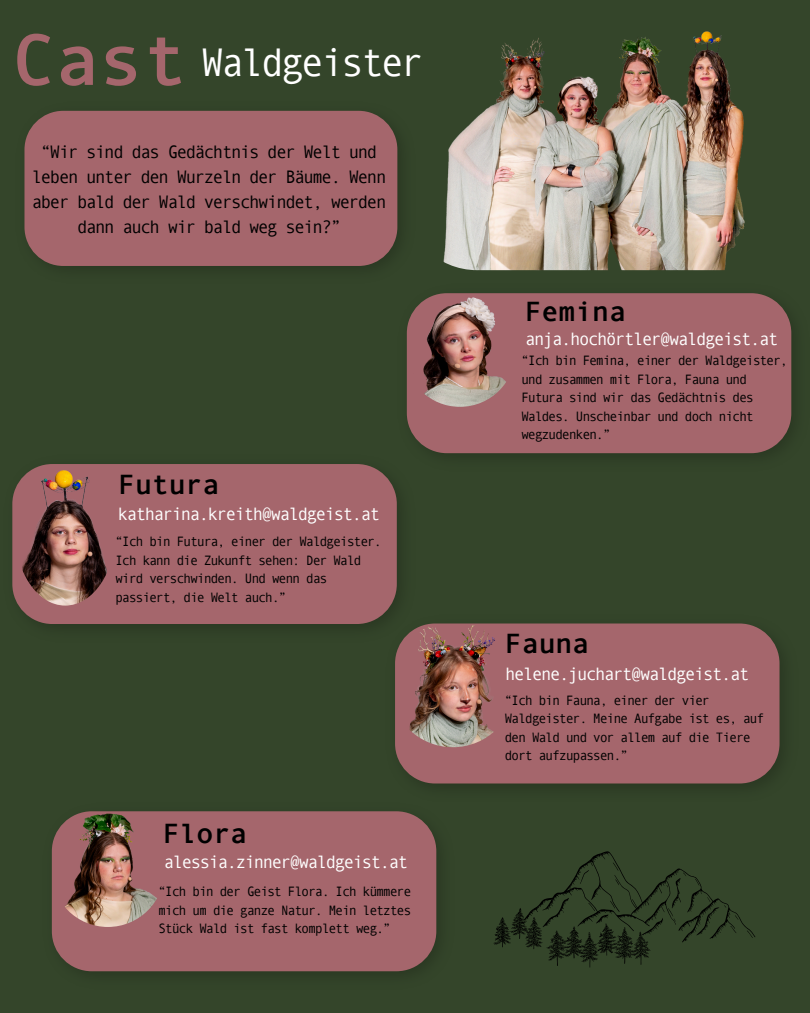
<style>
.page{position:relative;width:810px;height:1013px;background:#fff}
.page>*{position:absolute;margin:0;border:0;box-sizing:border-box;transform-origin:0 0}
.t1{font:700 73px "Andale Mono";color:#a5666c}
.t2{font:40px "Andale Mono WTJ";color:#fff}
.t3{font:700 28px "Andale Mono";color:#000}
.t4{font:18.1px/25.3px "Andale Mono WTJ";color:#000;text-align:center}
.t5{font:18px "Andale Mono WTJ";color:#fff}
.t6{font:13.6px/18.5px "Andale Mono WTJ";color:#000}
</style>
<div class="page">
<div style="left:0;top:0;width:810px;height:1012px;background:#34452a"></div>
<img style="left:32px;top:110px;width:367px;height:157px">
<div style="left:24px;top:111px;width:373px;height:155px;background:#a5666c;border-radius:39px"></div>
<svg style="left:494px;top:851px;width:261px;height:116px"></svg>
<img style="left:404px;top:0;width:406px;height:270px;border-radius:73px">
<img style="left:406px;top:293px;width:386px;height:161px">
<div style="left:407px;top:293px;width:384px;height:160px;background:#a5666c;border-radius:40px"></div>
<img style="left:404px;top:296px;width:111px;height:111px;border-radius:50%">
<img style="left:12px;top:464px;width:386px;height:161px">
<div style="left:12px;top:464px;width:385px;height:160px;background:#a5666c;border-radius:40px"></div>
<img style="left:15px;top:455px;width:101px;height:150px;border-radius:50%">
<img style="left:386px;top:614px;width:395px;height:171px">
<div style="left:395px;top:623px;width:385px;height:160px;background:#a5666c;border-radius:40px"></div>
<img style="left:390px;top:622px;width:125px;height:125px;border-radius:50%">
<img style="left:51px;top:811px;width:386px;height:161px">
<div style="left:52px;top:811px;width:384px;height:160px;background:#a5666c;border-radius:40px"></div>
<img style="left:51px;top:813px;width:114px;height:114px;border-radius:50%">
<h1 class="t1" style="left:11px;top:15px;width:177px">Cast</h1>
<h2 class="t2" style="left:202px;top:28px;width:221px">Waldgeister</h2>
<p class="t4" style="left:33px;top:138px;width:355px">“Wir sind das Gedächtnis der Welt und leben unter den Wurzeln der Bäume. Wenn aber bald der Wald verschwindet, werden dann auch wir bald weg sein?”</p>
<h5 class="t3" style="left:118px;top:467px;width:102px">Futura</h5>
<p class="t5" style="left:118px;top:498px;width:262px">katharina.kreith@waldgeist.at</p>
<p class="t6" style="left:116px;top:532px;width:267px">“Ich bin Futura, einer der Waldgeister.<br>Ich kann die Zukunft sehen: Der Wald wird verschwinden. Und wenn das passiert, die Welt auch.”</p>
<p class="t3" style="left:163px;top:816px;width:86px">Flora</p>
<h3 class="t5" style="left:165px;top:846px;width:245px">alessia.zinner@waldgeist.at</h3>
<h5 class="t6" style="left:159px;top:881px;width:254px;text-align:justify">“Ich bin der Geist Flora. Ich kümmere mich um die ganze Natur. Mein letztes Stück Wald ist fast komplett weg.”</h5>
<p class="t3" style="left:525px;top:294px;width:102px">Femina</p>
<h4 class="t5" style="left:526px;top:324px;width:253px">anja.hochörtler@waldgeist.at</h4>
<p class="t6" style="left:522px;top:351px;width:267px">“Ich bin Femina, einer der Waldgeister, und zusammen mit Flora, Fauna und<br>Futura sind wir das Gedächtnis des<br>Waldes. Unscheinbar und doch nicht wegzudenken.”</p>
<h3 class="t3" style="left:505px;top:626px;width:86px">Fauna</h3>
<h5 class="t5" style="left:506px;top:659px;width:244px">helene.juchart@waldgeist.at</h5>
<p class="t6" style="left:505px;top:690px;width:260px">“Ich bin Fauna, einer der vier<br>Waldgeister. Meine Aufgabe ist es, auf den Wald und vor allem auf die Tiere dort aufzupassen.”</p>
</div>
